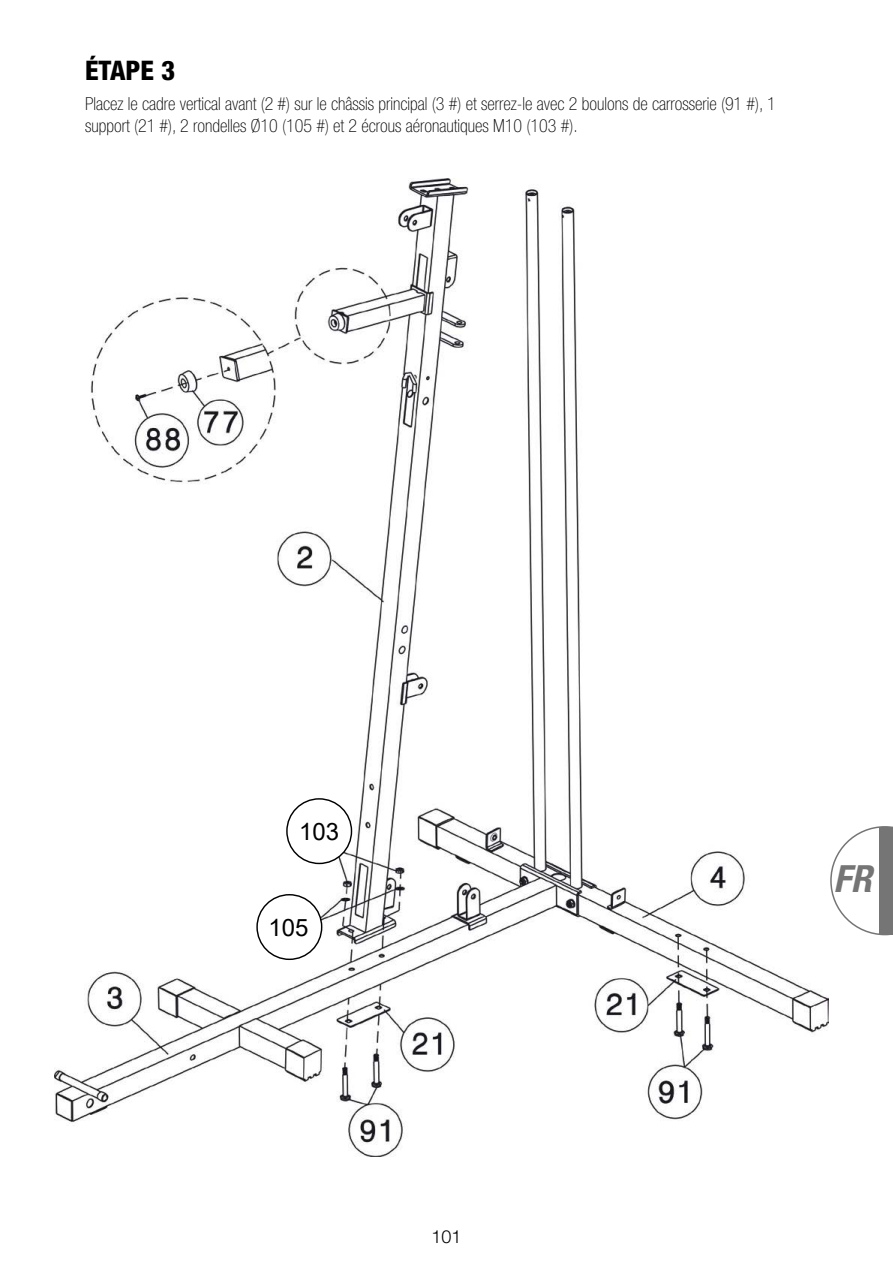
<style>
.page{position:relative;width:893px;height:1263px;background:#fff}
.page>*{position:absolute;margin:0;border:0;box-sizing:border-box;transform-origin:0 0}
.t1{font:italic 700 condensed 37.5px "Helvetica Neue LT Std";color:#767576}
.t2{font:800 condensed 27px "Helvetica Neue LT Std";color:#000}
.t3{font:24px "Arial";color:#000}
.t4{font:100 condensed 18px/21.6px "Helvetica Neue LT Std";color:#000}
.t5{font:300 18px "Helvetica Neue LT Std";color:#000}
</style>
<div class="page">
<svg style="left:830px;top:826px;width:63px;height:109px"></svg>
<div style="left:879px;top:827px;width:14px;height:107px;background:#767576"></div>
<img style="left:54px;top:179px;width:775px;height:977px">
<div style="left:287px;top:799px;width:64px;height:64px;background:#fff;border-radius:50%"></div>
<div style="left:286px;top:798px;width:66px;height:66px;border:1px solid #000;border-radius:50%"></div>
<div style="left:257px;top:895px;width:65px;height:64px;background:#fff;border-radius:50%"></div>
<div style="left:256px;top:894px;width:66px;height:66px;border:1px solid #000;border-radius:50%"></div>
<h2 class="t2" style="left:85px;top:54px;width:92px">ÉTAPE 3</h2>
<p class="t4" style="left:85px;top:93px;width:692px">Placez le cadre vertical avant (2 #) sur le châssis principal (3 #) et serrez-le avec 2 boulons de carrosserie (91 #), 1 support (21 #), 2 rondelles Ø10 (105 #) et 2 écrous aéronautiques M10 (103 #).</p>
<h3 class="t3" style="left:299px;top:815px;width:41px">103</h3>
<h3 class="t3" style="left:268px;top:910px;width:41px">105</h3>
<p class="t5" style="left:431px;top:1225px;width:32px">101</p>
<h1 class="t1" style="left:833px;top:856px;width:40px">FR</h1>
</div>
